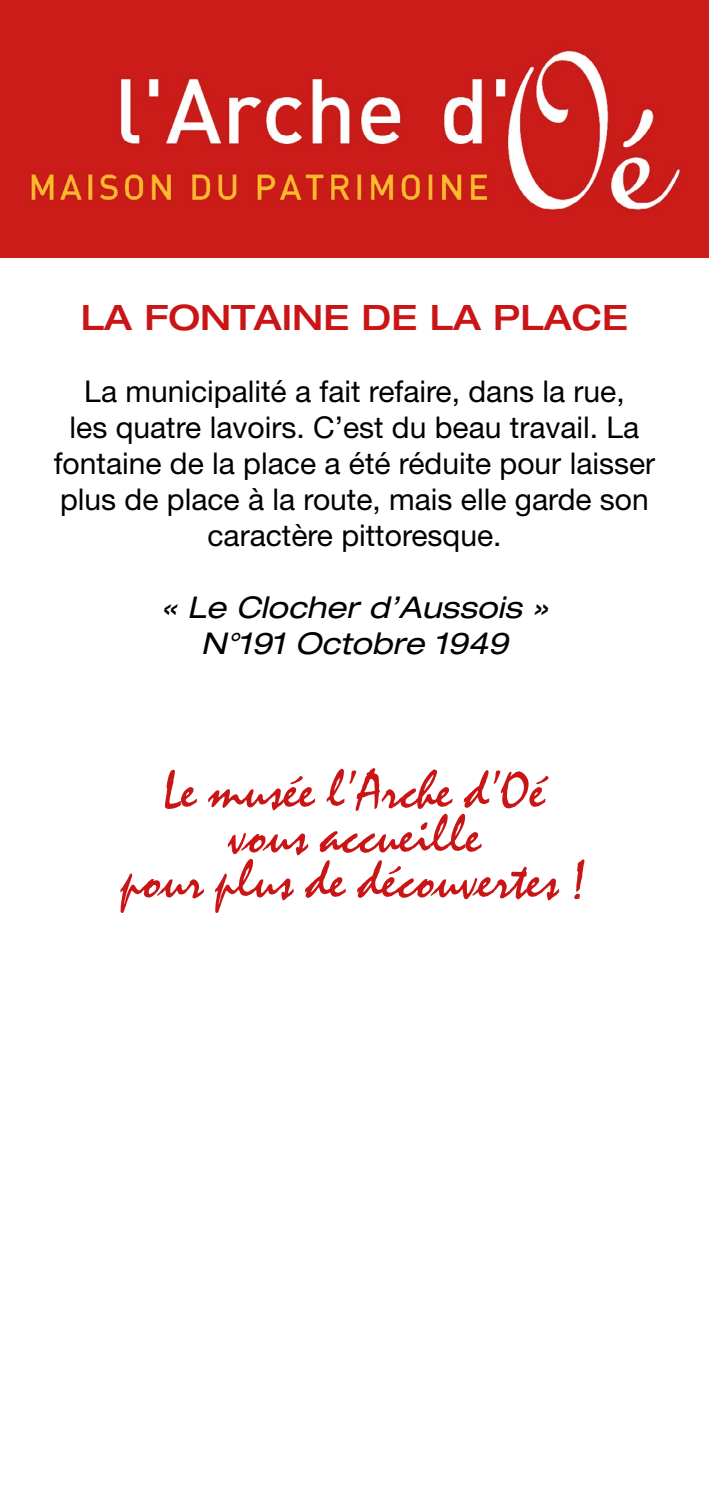
<style>
.page{position:relative;width:709px;height:1489px;background:#fff}
.page>*{position:absolute;margin:0;border:0;box-sizing:border-box;transform-origin:0 0}
.t1{font:52.5px/45px "Mystic Normal";color:#ca1517;text-align:center}
.t2{font:500 expanded 35px "Helvetica Neue LT Std";color:#ca1517}
.t3{font:30px/36px "Helvetica Neue LT Std";color:#000;text-align:center}
.t4{font:italic expanded 30px/36px "Helvetica Neue LT Std";color:#000;text-align:center}
</style>
<div class="page">
<img style="left:0;top:0;width:709px;height:257px">
<p class="t2" style="left:81px;top:295px;width:549px">LA FONTAINE DE LA PLACE</p>
<p class="t3" style="left:54px;top:373px;width:603px">La municipalité a fait refaire, dans la rue,<br>les quatre lavoirs. C’est du beau travail. La fontaine de la place a été réduite pour laisser plus de place à la route, mais elle garde son caractère pittoresque.</p>
<p class="t4" style="left:160px;top:589px;width:389px">« Le Clocher d’Aussois »<br>N°191 Octobre 1949</p>
<h1 class="t1" style="left:121px;top:769px;width:469px">Le musée l’Arche d’Oé vous accueille<br>pour plus de découvertes !</h1>
</div>
